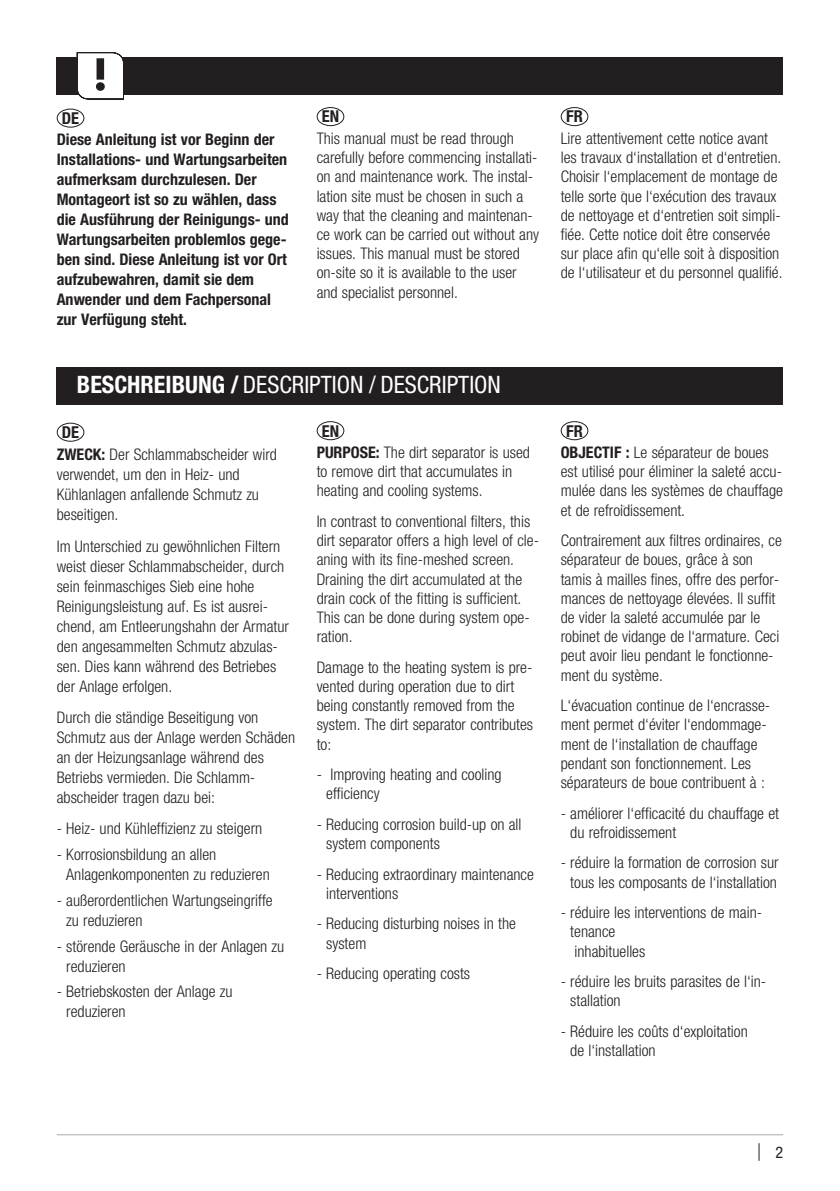
<style>
.page{position:relative;width:840px;height:1191px;background:#fff}
.page>*{position:absolute;margin:0;border:0;box-sizing:border-box;transform-origin:0 0}
.t1{font:condensed 24px "Helvetica Neue LT Pro";color:#fff}
.t2{font:700 condensed 16.4px "Helvetica Neue LT Pro";color:#231f20}
.t3{font:300 condensed 16px/19.2px "Helvetica Neue LT Pro";color:#231f20}
.t4{font:700 condensed 16px/20px "Helvetica Neue LT Pro";color:#231f20}
.t5{font:condensed 16px "Helvetica Neue LT Pro";color:#231f20}
.s1{font-weight:700}
</style>
<div class="page">
<svg style="left:758px;top:1143px;width:1px;height:17px"></svg>
<hr style="left:57px;top:1134px;width:725px;height:1px;background:#a8a9ad">
<div style="left:57px;top:367px;width:725px;height:37px;background:#231f20"></div>
<div style="left:57px;top:57px;width:725px;height:37px;background:#231f20"></div>
<div style="left:57px;top:109px;width:27px;height:19px;border:1px solid #231f20;border-radius:50%"></div>
<div style="left:57px;top:423px;width:27px;height:19px;border:1px solid #231f20;border-radius:50%"></div>
<svg style="left:77px;top:52px;width:47px;height:47px"></svg>
<div style="left:316px;top:107px;width:28px;height:19px;border:1px solid #231f20;border-radius:50%"></div>
<div style="left:316px;top:421px;width:28px;height:19px;border:1px solid #231f20;border-radius:50%"></div>
<div style="left:560px;top:107px;width:28px;height:19px;border:1px solid #231f20;border-radius:50%"></div>
<div style="left:560px;top:421px;width:28px;height:19px;border:1px solid #231f20;border-radius:50%"></div>
<p class="t2" style="left:62px;top:108px;width:19px">DE</p>
<p class="t4" style="left:57px;top:129px;width:233px">Diese Anleitung ist vor Beginn der<br>Installations- und Wartungsarbeiten aufmerksam durchzulesen. Der<br>Montageort ist so zu wählen, dass die Ausführung der Reinigungs- und<br>Wartungsarbeiten problemlos gege&shy;ben sind. Diese Anleitung ist vor Ort aufzubewahren, damit sie dem<br>Anwender und dem Fachpersonal zur Verfügung steht.</p>
<p class="t2" style="left:321px;top:107px;width:19px">EN</p>
<p class="t3" style="left:316px;top:129px;width:224px">This manual must be read through carefully before commencing installati&shy;on and maintenance work. The instal&shy;lation site must be chosen in such a way that the cleaning and maintenan&shy;ce work can be carried out without any issues. This manual must be stored on-site so it is available to the user and specialist personnel.</p>
<p class="t2" style="left:566px;top:107px;width:18px">FR</p>
<p class="t3" style="left:560px;top:129px;width:223px">Lire attentivement cette notice avant les travaux d‘installation et d‘entretien.<br>Choisir l‘emplacement de montage de telle sorte que l‘exécution des travaux de nettoyage et d‘entretien soit simpli&shy;fiée. Cette notice doit être conservée sur place afin qu‘elle soit à disposition de l‘utilisateur et du personnel qualifié.</p>
<h1 class="t1" style="left:77px;top:371px;width:425px"><span class="s1">BESCHREIBUNG /</span> DESCRIPTION / DESCRIPTION</h1>
<p class="t2" style="left:62px;top:422px;width:19px">DE</p>
<p class="t3" style="left:57px;top:444px;width:221px;line-height:20px"><span class="s1">ZWECK:</span> Der Schlammabscheider wird verwendet, um den in Heiz- und<br>Kühlanlagen anfallende Schmutz zu beseitigen.</p>
<p class="t3" style="left:57px;top:536px;width:233px;line-height:20px">Im Unterschied zu gewöhnlichen Filtern weist dieser Schlammabscheider, durch sein feinmaschiges Sieb eine hohe Reinigungsleistung auf. Es ist ausrei&shy;chend, am Entleerungshahn der Armatur den angesammelten Schmutz abzulas&shy;sen. Dies kann während des Betriebes der Anlage erfolgen.</p>
<p class="t3" style="left:57px;top:707px;width:240px;line-height:20px">Durch die ständige Beseitigung von Schmutz aus der Anlage werden Schäden an der Heizungsanlage während des Betriebs vermieden. Die Schlamm&shy;abscheider tragen dazu bei:</p>
<p class="t3" style="left:57px;top:819px;width:207px">- Heiz- und Kühleffizienz zu steigern</p>
<p class="t3" style="left:66px;top:844px;width:205px;line-height:20px;text-indent:-10px">- Korrosionsbildung an allen<br>Anlagenkomponenten zu reduzieren</p>
<p class="t3" style="left:66px;top:890px;width:208px;line-height:20px;text-indent:-10px">- außerordentlichen Wartungseingriffe zu reduzieren</p>
<p class="t3" style="left:66px;top:935px;width:219px;line-height:20px;text-indent:-10px">- störende Geräusche in der Anlagen zu reduzieren</p>
<p class="t3" style="left:66px;top:981px;width:168px;line-height:20px;text-indent:-10px">- Betriebskosten der Anlage zu reduzieren</p>
<p class="t2" style="left:321px;top:421px;width:19px">EN</p>
<p class="t3" style="left:316px;top:443px;width:215px"><span class="s1">PURPOSE:</span> The dirt separator is used to remove dirt that accumulates in heating and cooling systems.</p>
<p class="t3" style="left:316px;top:511px;width:224px">In contrast to conventional filters, this dirt separator offers a high level of cle&shy;aning with its fine-meshed screen.<br>Draining the dirt accumulated at the drain cock of the fitting is sufficient.<br>This can be done during system ope&shy;ration.</p>
<p class="t3" style="left:316px;top:657px;width:218px">Damage to the heating system is pre&shy;vented during operation due to dirt being constantly removed from the system. The dirt separator contributes to:</p>
<p class="t3" style="left:326px;top:765px;width:177px;text-indent:-10px">- Improving heating and cooling efficiency</p>
<p class="t3" style="left:326px;top:814px;width:197px;text-indent:-10px">- Reducing corrosion build-up on all system components</p>
<p class="t3" style="left:326px;top:864px;width:209px;text-indent:-10px">- Reducing extraordinary maintenance interventions</p>
<p class="t3" style="left:326px;top:914px;width:191px;text-indent:-10px">- Reducing disturbing noises in the system</p>
<p class="t3" style="left:316px;top:964px;width:155px">- Reducing operating costs</p>
<p class="t2" style="left:566px;top:421px;width:18px">FR</p>
<p class="t3" style="left:560px;top:443px;width:223px"><span class="s1">OBJECTIF :</span> Le séparateur de boues est utilisé pour éliminer la saleté accu&shy;mulée dans les systèmes de chauffage et de refroidissement.</p>
<p class="t3" style="left:560px;top:531px;width:222px">Contrairement aux filtres ordinaires, ce séparateur de boues, grâce à son tamis à mailles fines, offre des perfor&shy;mances de nettoyage élevées. Il suffit de vider la saleté accumulée par le robinet de vidange de l‘armature. Ceci peut avoir lieu pendant le fonctionne&shy;ment du système.</p>
<p class="t3" style="left:560px;top:696px;width:211px">L‘évacuation continue de l‘encrasse&shy;ment permet d‘éviter l‘endommage&shy;ment de l‘installation de chauffage pendant son fonctionnement. Les séparateurs de boue contribuent à :</p>
<p class="t3" style="left:570px;top:803px;width:210px;text-indent:-10px">- améliorer l‘efficacité du chauffage et du refroidissement</p>
<p class="t3" style="left:560px;top:853px;width:219px;text-align:center">- réduire la formation de corrosion sur tous les composants de l‘installation</p>
<p class="t3" style="left:570px;top:902px;width:193px;text-indent:-10px">- réduire les interventions de main&shy;tenance<br>inhabituelles</p>
<p class="t3" style="left:570px;top:971px;width:197px;text-indent:-10px">- réduire les bruits parasites de l‘in&shy;stallation</p>
<p class="t3" style="left:570px;top:1021px;width:179px;text-indent:-10px">- Réduire les coûts d‘exploitation de l‘installation</p>
<p class="t5" style="left:775px;top:1142px;width:9px">2</p>
</div>
